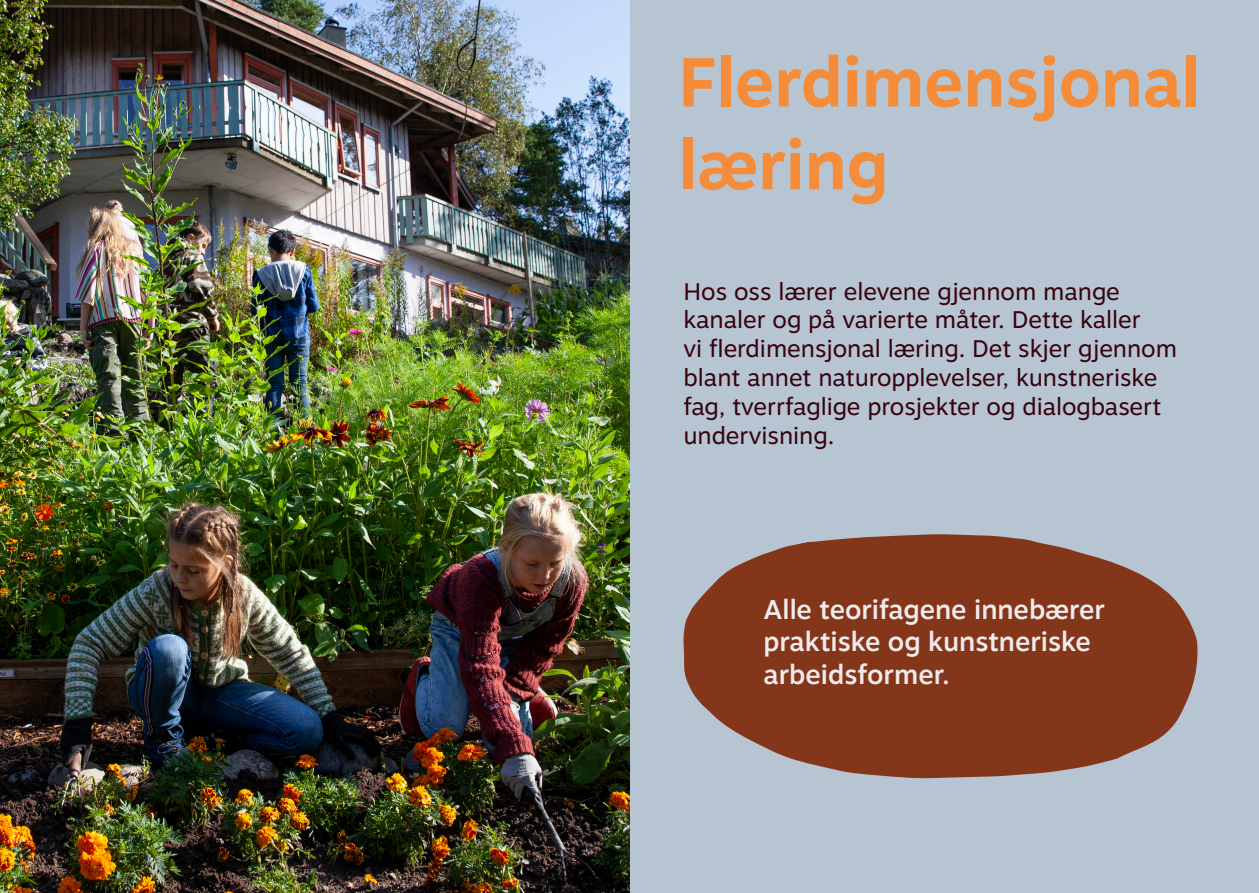
<style>
.page{position:relative;width:1259px;height:893px;background:#fff}
.page>*{position:absolute;margin:0;border:0;box-sizing:border-box;transform-origin:0 0}
.t1{font:700 69px "Motiva Sans";color:#f58c39}
.t2{font:500 27px/32.4px "Motiva Sans";color:#efeaec}
.t3{font:24px/28.8px "Motiva Sans";color:#36020f}
</style>
<div class="page">
<div style="left:629px;top:0;width:630px;height:893px;background:#b7c4d1"></div>
<img style="left:0;top:0;width:629px;height:893px">
<svg style="left:683px;top:534px;width:515px;height:245px;fill:#84361a"></svg>
<p class="t1" style="left:678px;top:31px;width:524px">Flerdimensjonal</p>
<p class="t1" style="left:678px;top:114px;width:211px">læring</p>
<p class="t3" style="left:683px;top:276px;width:438px">Hos oss lærer elevene gjennom mange</p>
<p class="t3" style="left:683px;top:305px;width:459px">kanaler og på varierte måter. Dette kaller</p>
<p class="t3" style="left:683px;top:334px;width:495px">vi flerdimensjonal læring. Det skjer gjennom blant annet naturopplevelser, kunstneriske fag, tverrfaglige prosjekter og dialogbasert undervisning.</p>
<p class="t2" style="left:763px;top:592px;width:343px">Alle teorifagene innebærer praktiske og kunstneriske arbeidsformer.</p>
</div>
